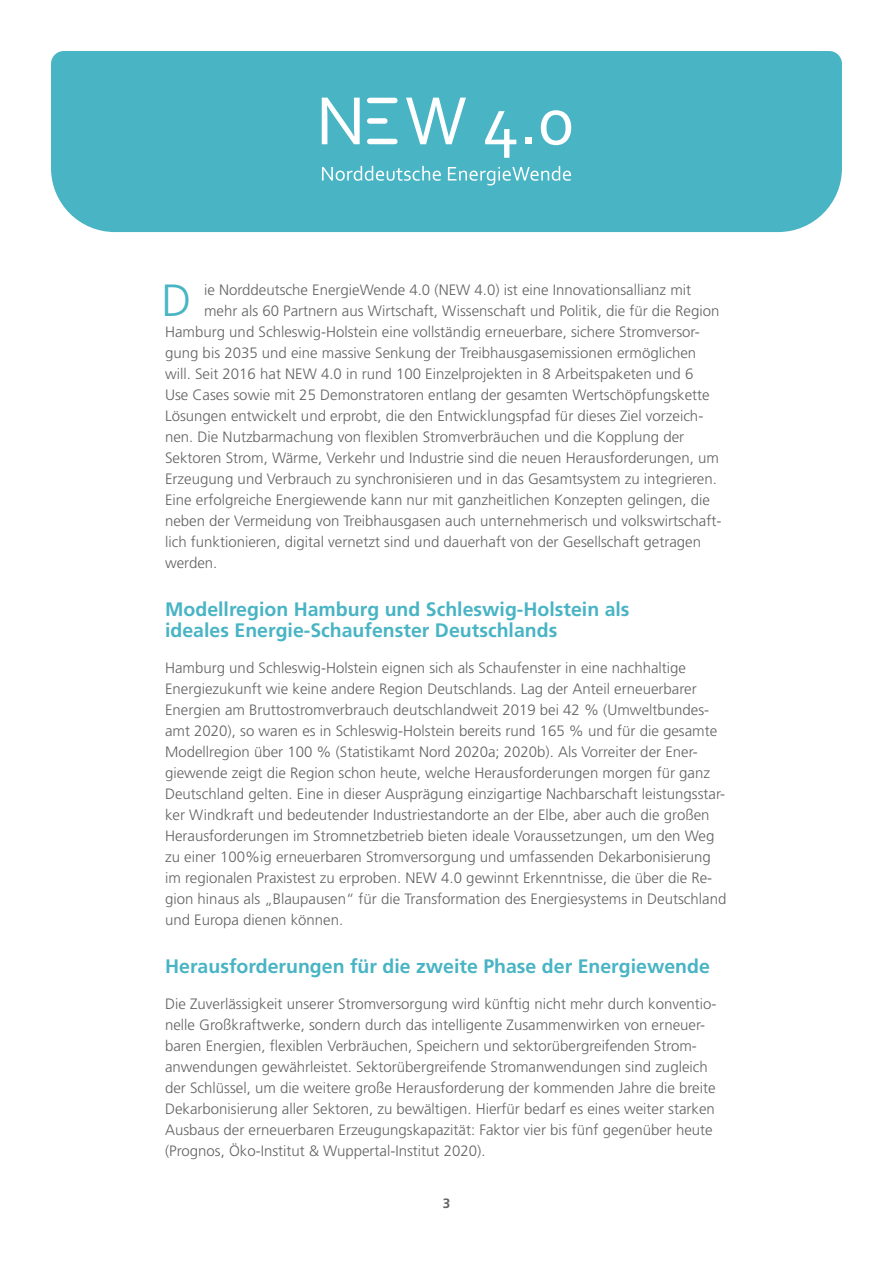
<style>
.page{position:relative;width:893px;height:1263px;background:#fff}
.page>*{position:absolute;margin:0;border:0;box-sizing:border-box;transform-origin:0 0}
.t1{font:300 45.15px "Frutiger LT Pro";color:#48b4c4}
.t2{font:700 19.5px/21px "Frutiger LT Pro";color:#48b4c4}
.t3{font:300 15px/21px "Frutiger LT Pro";color:#646363}
.t4{font:700 13.5px "Frutiger LT Pro";color:#646363}
</style>
<div class="page">
<div style="left:51px;top:51px;width:791px;height:181px;background:#48b4c4"></div>
<svg style="left:322px;top:98px;width:38px;height:46px"></svg>
<svg style="left:406px;top:98px;width:60px;height:46px"></svg>
<svg style="left:485px;top:111px;width:31px;height:47px"></svg>
<div style="left:525px;top:137px;width:6px;height:7px;background:#fff"></div>
<svg style="left:541px;top:110px;width:30px;height:35px"></svg>
<div style="left:370px;top:98px;width:25px;height:5px;background:#fff"></div>
<div style="left:370px;top:118px;width:15px;height:6px;background:#fff"></div>
<div style="left:370px;top:139px;width:25px;height:5px;background:#fff"></div>
<svg style="left:322px;top:166px;width:119px;height:15px;background:#77c7d3"></svg>
<svg style="left:448px;top:166px;width:123px;height:19px;background:#6fc3d0"></svg>
<h1 class="t1" style="left:162px;top:274px;width:32px">D</h1>
<p class="t3" style="left:204px;top:279px;width:489px">ie Norddeutsche EnergieWende 4.0 (NEW 4.0) ist eine Innovationsallianz mit</p>
<p class="t3" style="left:204px;top:300px;width:517px">mehr als 60 Partnern aus Wirtschaft, Wissenschaft und Politik, die für die Region</p>
<p class="t3" style="left:165px;top:321px;width:536px">Hamburg und Schleswig-Holstein eine vollständig erneuerbare, sichere Stromversor-</p>
<p class="t3" style="left:165px;top:342px;width:533px">gung bis 2035 und eine massive Senkung der Treibhausgasemissionen ermöglichen</p>
<p class="t3" style="left:165px;top:363px;width:530px">will. Seit 2016 hat NEW 4.0 in rund 100 Einzelprojekten in 8 Arbeitspaketen und 6</p>
<p class="t3" style="left:165px;top:384px;width:546px">Use Cases sowie mit 25 Demonstratoren entlang der gesamten Wertschöpfungskette</p>
<p class="t3" style="left:165px;top:405px;width:540px">Lösungen entwickelt und erprobt, die den Entwicklungspfad für dieses Ziel vorzeich-</p>
<p class="t3" style="left:165px;top:426px;width:521px">nen. Die Nutzbarmachung von flexiblen Stromverbräuchen und die Kopplung der</p>
<p class="t3" style="left:165px;top:447px;width:555px">Sektoren Strom, Wärme, Verkehr und Industrie sind die neuen Herausforderungen, um</p>
<p class="t3" style="left:165px;top:468px;width:553px">Erzeugung und Verbrauch zu synchronisieren und in das Gesamtsystem zu integrieren.</p>
<p class="t3" style="left:165px;top:489px;width:546px">Eine erfolgreiche Energiewende kann nur mit ganzheitlichen Konzepten gelingen, die</p>
<p class="t3" style="left:165px;top:510px;width:558px">neben der Vermeidung von Treibhausgasen auch unternehmerisch und volkswirtschaft-</p>
<p class="t3" style="left:165px;top:531px;width:537px">lich funktionieren, digital vernetzt sind und dauerhaft von der Gesellschaft getragen</p>
<p class="t3" style="left:165px;top:552px;width:54px">werden.</p>
<h2 class="t2" style="left:165px;top:599px;width:466px">Modellregion Hamburg und Schleswig-Holstein als ideales Energie-Schaufenster Deutschlands</h2>
<p class="t3" style="left:165px;top:657px;width:563px">Hamburg und Schleswig-Holstein eignen sich als Schaufenster in eine nachhaltige Energiezukunft wie keine andere Region Deutschlands. Lag der Anteil erneuerbarer Energien am Bruttostromverbrauch deutschlandweit 2019 bei 42 % (Umweltbundes&shy;amt 2020), so waren es in Schleswig-Holstein bereits rund 165 % und für die gesamte Modellregion über 100 % (Statistikamt Nord 2020a; 2020b). Als Vorreiter der Ener&shy;giewende zeigt die Region schon heute, welche Herausforderungen morgen für ganz Deutschland gelten. Eine in dieser Ausprägung einzigartige Nachbarschaft leistungsstar&shy;ker Windkraft und bedeutender Industriestandorte an der Elbe, aber auch die großen Herausforderungen im Stromnetzbetrieb bieten ideale Voraussetzungen, um den Weg zu einer 100%ig erneuerbaren Stromversorgung und umfassenden Dekarbonisierung im regionalen Praxistest zu erproben. NEW 4.0 gewinnt Erkenntnisse, die über die Re&shy;gion hinaus als „Blaupausen“ für die Transformation des Energiesystems in Deutschland und Europa dienen können.</p>
<h2 class="t2" style="left:165px;top:956px;width:546px">Herausforderungen für die zweite Phase der Energiewende</h2>
<p class="t3" style="left:165px;top:993px;width:553px">Die Zuverlässigkeit unserer Stromversorgung wird künftig nicht mehr durch konventio&shy;nelle Großkraftwerke, sondern durch das intelligente Zusammenwirken von erneuer&shy;baren Energien, flexiblen Verbräuchen, Speichern und sektorübergreifenden Strom&shy;anwendungen gewährleistet. Sektorübergreifende Stromanwendungen sind zugleich der Schlüssel, um die weitere große Herausforderung der kommenden Jahre die breite Dekarbonisierung aller Sektoren, zu bewältigen. Hierfür bedarf es eines weiter starken Ausbaus der erneuerbaren Erzeugungskapazität: Faktor vier bis fünf gegenüber heute (Prognos, Öko-Institut &amp; Wuppertal-Institut 2020).</p>
<p class="t4" style="left:443px;top:1195px;width:9px">3</p>
</div>
